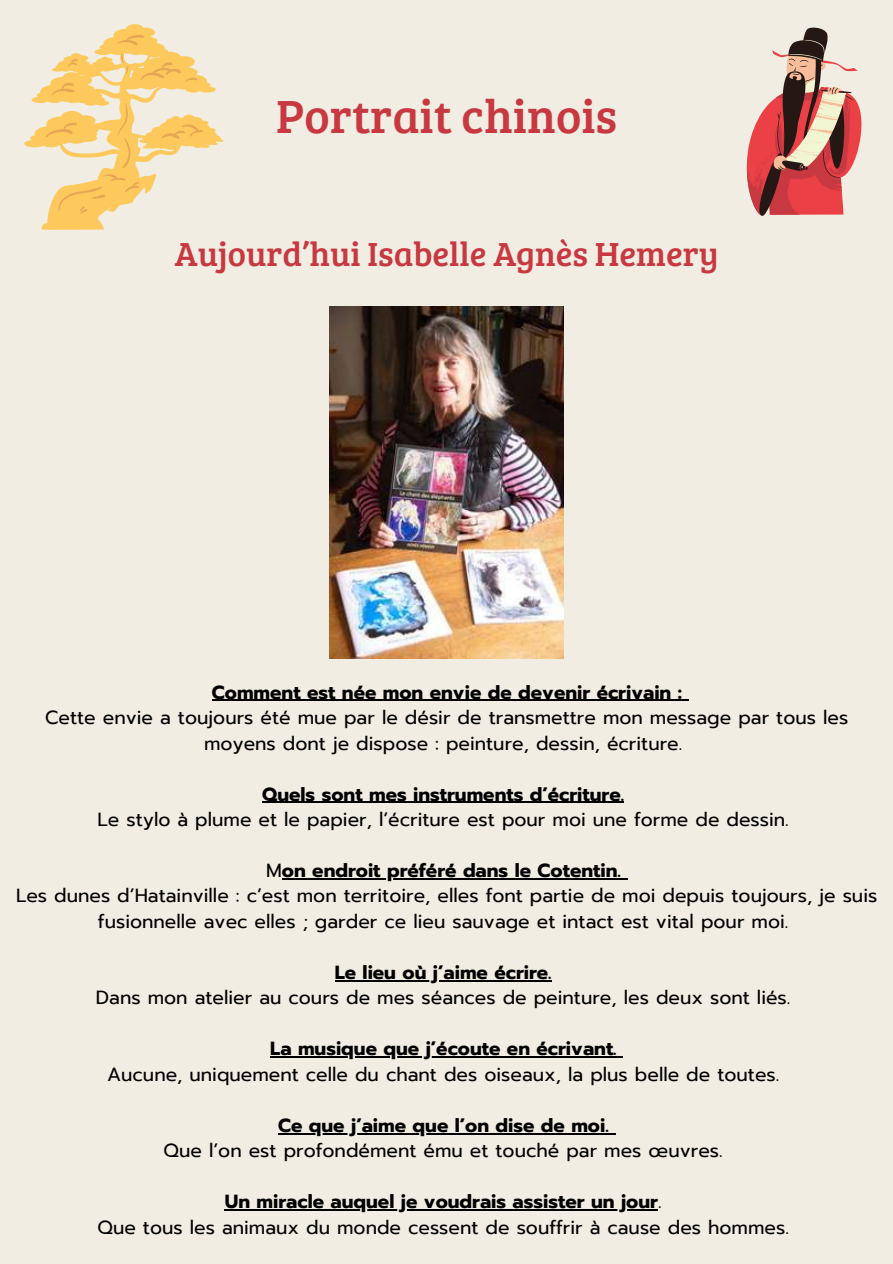
<style>
.page{position:relative;width:893px;height:1264px;background:#fff}
.page>*{position:absolute;margin:0;border:0;box-sizing:border-box;transform-origin:0 0}
.t1{font:48px "Bree Serif";color:#c83841}
.t2{font:34.5px "Bree Serif";color:#c83841}
.t3{font:18.9px/25.5px "Prompt";color:#000;text-align:center}
.t4{font:700 18.9px "Prompt";color:#000}
.s1{font-weight:700}
</style>
<div class="page">
<div style="left:0;top:0;width:892px;height:1263px;background:#f1ede2"></div>
<hr style="left:212px;top:699px;width:470px;height:1px;background:#000">
<hr style="left:262px;top:801px;width:362px;height:1px;background:#000">
<hr style="left:282px;top:878px;width:338px;height:1px;background:#000">
<hr style="left:335px;top:980px;width:216px;height:1px;background:#000">
<hr style="left:270px;top:1056px;width:346px;height:1px;background:#000">
<hr style="left:278px;top:1132px;width:330px;height:2px;background:#000">
<hr style="left:225px;top:1209px;width:433px;height:1px;background:#000">
<img style="left:329px;top:306px;width:234px;height:352px">
<svg style="left:24px;top:24px;width:199px;height:206px"></svg>
<svg style="left:746px;top:27px;width:115px;height:189px"></svg>
<h1 class="t1" style="left:276px;top:82px;width:342px">Portrait chinois</h1>
<h2 class="t2" style="left:175px;top:229px;width:545px">Aujourd’hui Isabelle Agnès Hemery</h2>
<p class="t4" style="left:212px;top:678px;width:471px">Comment est née mon envie de devenir écrivain :</p>
<p class="t3" style="left:45px;top:705px;width:804px">Cette envie a toujours été mue par le désir de transmettre mon message par tous les moyens dont je dispose : peinture, dessin, écriture.</p>
<p class="t4" style="left:262px;top:780px;width:363px">Quels sont mes instruments d’écriture.</p>
<p class="t3" style="left:98px;top:807px;width:692px">Le stylo à plume et le papier, l’écriture est pour moi une forme de dessin.</p>
<p class="t3" style="left:16px;top:857px;width:862px">M<span class="s1">on endroit préféré dans le Cotentin.<br></span>Les dunes d’Hatainville : c’est mon territoire, elles font partie de moi depuis toujours, je suis fusionnelle avec elles ; garder ce lieu sauvage et intact est vital pour moi.</p>
<p class="t4" style="left:335px;top:958px;width:218px">Le lieu où j’aime écrire.</p>
<p class="t3" style="left:96px;top:985px;width:696px">Dans mon atelier au cours de mes séances de peinture, les deux sont liés.</p>
<p class="t4" style="left:270px;top:1034px;width:348px">La musique que j’écoute en écrivant.</p>
<p class="t3" style="left:107px;top:1061px;width:673px">Aucune, uniquement celle du chant des oiseaux, la plus belle de toutes.</p>
<p class="t4" style="left:278px;top:1111px;width:332px">Ce que j’aime que l’on dise de moi.</p>
<p class="t3" style="left:164px;top:1138px;width:560px">Que l’on est profondément ému et touché par mes œuvres.</p>
<p class="t3" style="left:97px;top:1189px;width:692px"><span class="s1">Un miracle auquel je voudrais assister un jour</span>.<br>Que tous les animaux du monde cessent de souffrir à cause des hommes.</p>
</div>
